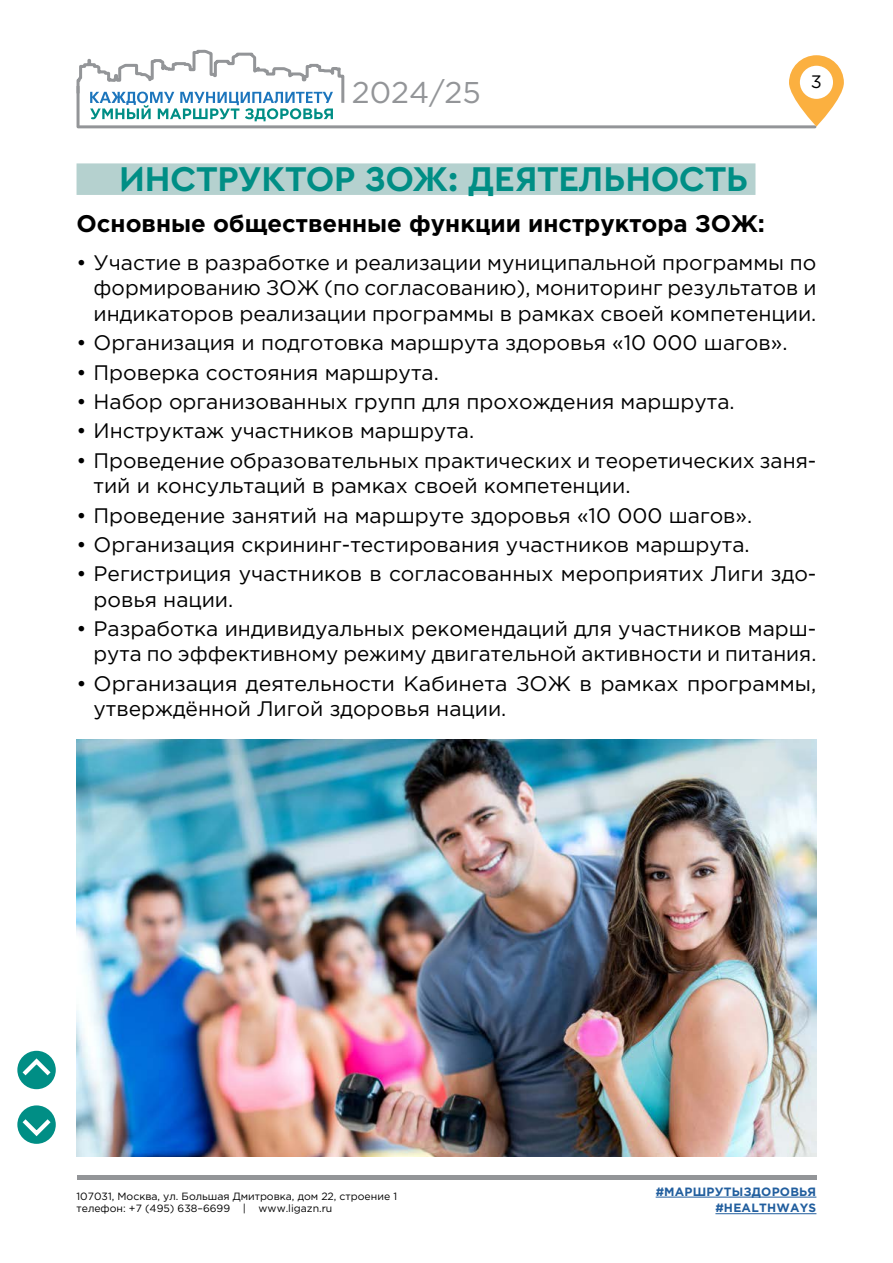
<style>
.page{position:relative;width:893px;height:1263px;background:#fff}
.page>*{position:absolute;margin:0;border:0;box-sizing:border-box;transform-origin:0 0}
.t1{font:700 36px "Cera Pro";color:#008e85}
.t2{font:30px "Gotham Pro";color:#939598}
.t3{font:700 24px "Gotham Pro";color:#000}
.t4{font:21px/25.2px "Gotham Pro";color:#000}
.t5{font:18px "Gotham Pro";color:#000}
.t6{font:700 12px/16.6px "Gotham Pro";letter-spacing:.02em;color:#215e9e;text-align:right}
.t7{font:10.5px/12.6px "Gotham Pro";color:#000}
</style>
<div class="page">
<hr style="left:77px;top:1176px;width:739px;height:4px;background:#939598">
<hr style="left:78px;top:125px;width:737px;height:3px;background:#939598">
<svg style="left:789px;top:55px;width:55px;height:72px"></svg>
<hr style="left:77px;top:86px;width:3px;height:41px;background:#939598">
<svg style="left:76px;top:49px;width:269px;height:72px"></svg>
<hr style="left:656px;top:1197px;width:160px;height:1px;background:#215e9e">
<hr style="left:715px;top:1213px;width:101px;height:1px;background:#215e9e">
<div style="left:77px;top:163px;width:678px;height:32px;background:#b5d1cf"></div>
<img style="left:77px;top:740px;width:739px;height:417px">
<div style="left:17px;top:1051px;width:39px;height:38px;background:#008e85;border-radius:50%"></div>
<svg style="left:18px;top:1055px;width:37px;height:25px"></svg>
<div style="left:17px;top:1105px;width:39px;height:39px;background:#008e85;border-radius:50%"></div>
<svg style="left:18px;top:1115px;width:37px;height:24px"></svg>
<h2 class="t2" style="left:352px;top:76px;width:131px">2024/25</h2>
<p class="t5" style="left:811px;top:72px;width:13px">3</p>
<h1 class="t1" style="left:119px;top:155px;width:630px">ИНСТРУКТОР ЗОЖ: ДЕЯТЕЛЬНОСТЬ</h1>
<p class="t3" style="left:77px;top:210px;width:690px">Основные общественные функции инструктора ЗОЖ:</p>
<p class="t4" style="left:94px;top:250px;width:724px;text-align:justify;text-indent:-17px">• Участие в разработке и реализации муниципальной программы по формированию ЗОЖ (по согласованию), мониторинг результатов и индикаторов реализации программы в рамках своей компетенции.</p>
<p class="t4" style="left:77px;top:330px;width:712px">• Организация и подготовка маршрута здоровья «10 000 шагов».</p>
<p class="t4" style="left:77px;top:359px;width:364px">• Проверка состояния маршрута.</p>
<p class="t4" style="left:77px;top:389px;width:660px">• Набор организованных групп для прохождения маршрута.</p>
<p class="t4" style="left:77px;top:418px;width:399px">• Инструктаж участников маршрута.</p>
<p class="t4" style="left:94px;top:448px;width:724px;text-indent:-17px">• Проведение образовательных практических и теоретических заня&shy;тий и консультаций в рамках своей компетенции.</p>
<p class="t4" style="left:77px;top:502px;width:677px">• Проведение занятий на маршруте здоровья «10 000 шагов».</p>
<p class="t4" style="left:77px;top:532px;width:675px">• Организация скрининг-тестирования участников маршрута.</p>
<p class="t4" style="left:94px;top:561px;width:724px;text-indent:-17px">• Регистриция участников в согласованных мероприятих Лиги здо&shy;ровья нации.</p>
<p class="t4" style="left:77px;top:616px;width:741px;text-align:right">• Разработка индивидуальных рекомендаций для участников марш&shy;рута по эффективному режиму двигательной активности и питания.</p>
<p class="t4" style="left:94px;top:671px;width:724px;text-indent:-17px">• Организация деятельности Кабинета ЗОЖ в рамках программы, утверждённой Лигой здоровья нации.</p>
<p class="t7" style="left:77px;top:1189px;width:322px">107031, Москва, ул. Большая Дмитровка, дом 22, строение 1 телефон: +7 (495) 638–6699 | www.ligazn.ru</p>
<p class="t6" style="left:656px;top:1183px;width:162px">#МАРШРУТЫЗДОРОВЬЯ #HEALTHWAYS</p>
</div>
